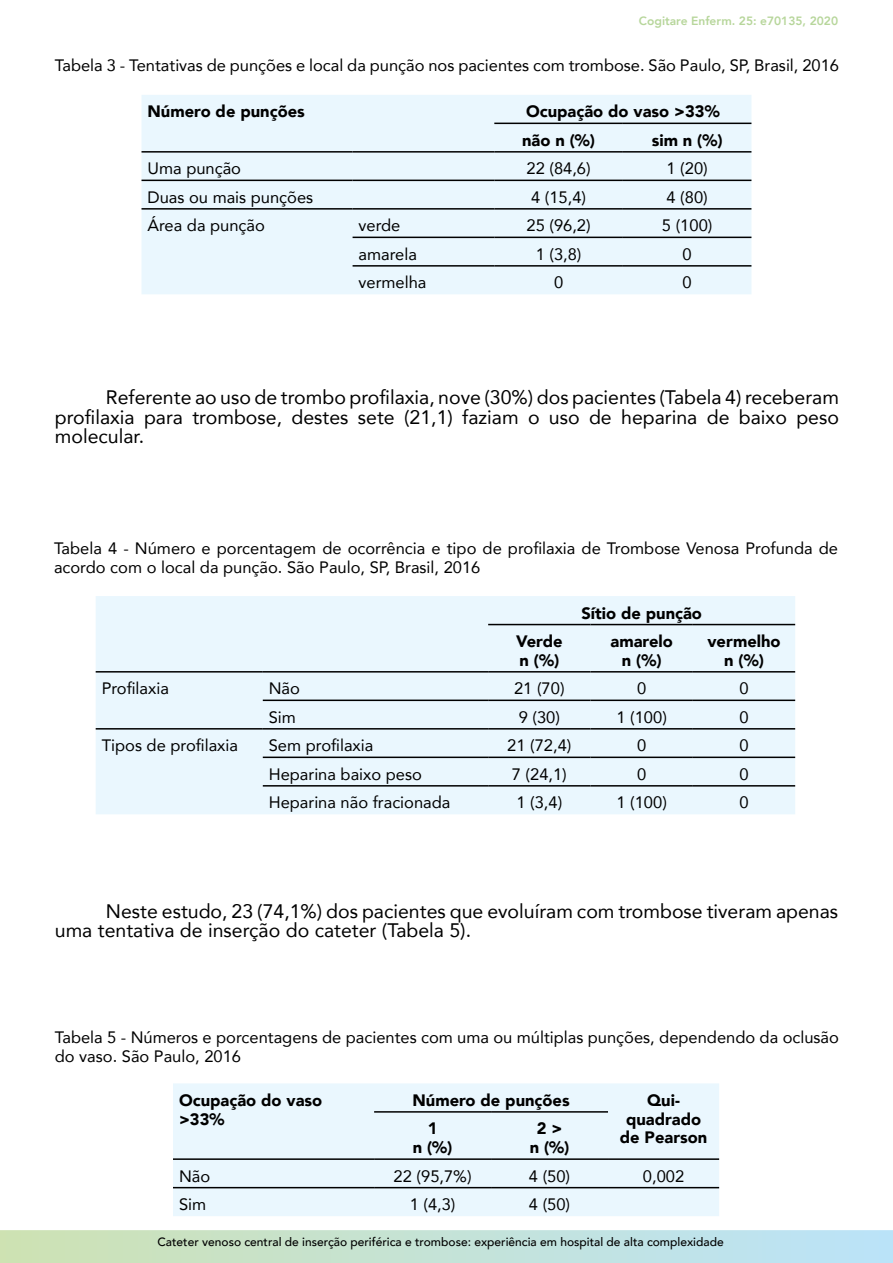
<style>
.page{position:relative;width:893px;height:1263px;background:#fff}
.page>*{position:absolute;margin:0;border:0;box-sizing:border-box;transform-origin:0 0}
.t1{font:19.5px/19.5px "Avenir";color:#000;text-align:justify}
.t2{font:16.5px/18.8px "Avenir";color:#000}
.t3{font:900 16.5px/18.8px "Avenir";color:#000;text-align:center}
.t4{font:500 12px "Avenir";color:#000}
.t5{font:800 12px "Avenir";color:#b7d69b}
</style>
<div class="page">
<svg style="left:0;top:1230px;width:893px;height:33px"></svg>
<div style="left:142px;top:95px;width:609px;height:199px;background:#eaf7fe"></div>
<hr style="left:494px;top:123px;width:129px;height:1px;background:#000">
<hr style="left:623px;top:123px;width:128px;height:1px;background:#000">
<hr style="left:142px;top:151px;width:211px;height:2px;background:#000">
<hr style="left:353px;top:151px;width:141px;height:2px;background:#000">
<hr style="left:494px;top:151px;width:129px;height:2px;background:#000">
<hr style="left:623px;top:151px;width:128px;height:2px;background:#000">
<hr style="left:142px;top:180px;width:211px;height:1px;background:#000">
<hr style="left:353px;top:180px;width:141px;height:1px;background:#000">
<hr style="left:494px;top:180px;width:129px;height:1px;background:#000">
<hr style="left:623px;top:180px;width:128px;height:1px;background:#000">
<hr style="left:142px;top:208px;width:211px;height:2px;background:#000">
<hr style="left:353px;top:208px;width:141px;height:2px;background:#000">
<hr style="left:494px;top:208px;width:129px;height:2px;background:#000">
<hr style="left:623px;top:208px;width:128px;height:2px;background:#000">
<hr style="left:353px;top:237px;width:141px;height:1px;background:#000">
<hr style="left:494px;top:237px;width:129px;height:1px;background:#000">
<hr style="left:623px;top:237px;width:128px;height:1px;background:#000">
<hr style="left:353px;top:265px;width:141px;height:2px;background:#000">
<hr style="left:494px;top:265px;width:129px;height:2px;background:#000">
<hr style="left:623px;top:265px;width:128px;height:2px;background:#000">
<div style="left:96px;top:596px;width:699px;height:218px;background:#eaf7fe"></div>
<hr style="left:488px;top:624px;width:102px;height:1px;background:#000">
<hr style="left:590px;top:624px;width:103px;height:1px;background:#000">
<hr style="left:693px;top:624px;width:102px;height:1px;background:#000">
<hr style="left:96px;top:671px;width:167px;height:1px;background:#000">
<hr style="left:263px;top:671px;width:225px;height:1px;background:#000">
<hr style="left:488px;top:671px;width:102px;height:1px;background:#000">
<hr style="left:590px;top:671px;width:103px;height:1px;background:#000">
<hr style="left:693px;top:671px;width:102px;height:1px;background:#000">
<hr style="left:263px;top:699px;width:225px;height:2px;background:#000">
<hr style="left:488px;top:699px;width:102px;height:2px;background:#000">
<hr style="left:590px;top:699px;width:103px;height:2px;background:#000">
<hr style="left:693px;top:699px;width:102px;height:2px;background:#000">
<hr style="left:96px;top:728px;width:167px;height:1px;background:#000">
<hr style="left:263px;top:728px;width:225px;height:1px;background:#000">
<hr style="left:488px;top:728px;width:102px;height:1px;background:#000">
<hr style="left:590px;top:728px;width:103px;height:1px;background:#000">
<hr style="left:693px;top:728px;width:102px;height:1px;background:#000">
<hr style="left:263px;top:756px;width:225px;height:2px;background:#000">
<hr style="left:488px;top:756px;width:102px;height:2px;background:#000">
<hr style="left:590px;top:756px;width:103px;height:2px;background:#000">
<hr style="left:693px;top:756px;width:102px;height:2px;background:#000">
<hr style="left:263px;top:785px;width:225px;height:1px;background:#000">
<hr style="left:488px;top:785px;width:102px;height:1px;background:#000">
<hr style="left:590px;top:785px;width:103px;height:1px;background:#000">
<hr style="left:693px;top:785px;width:102px;height:1px;background:#000">
<div style="left:173px;top:1083px;width:546px;height:133px;background:#eaf7fe"></div>
<hr style="left:374px;top:1111px;width:117px;height:2px;background:#000">
<hr style="left:491px;top:1111px;width:117px;height:2px;background:#000">
<hr style="left:173px;top:1158px;width:201px;height:2px;background:#000">
<hr style="left:374px;top:1158px;width:117px;height:2px;background:#000">
<hr style="left:491px;top:1158px;width:117px;height:2px;background:#000">
<hr style="left:608px;top:1158px;width:111px;height:2px;background:#000">
<hr style="left:173px;top:1187px;width:201px;height:1px;background:#000">
<hr style="left:374px;top:1187px;width:117px;height:1px;background:#000">
<hr style="left:491px;top:1187px;width:117px;height:1px;background:#000">
<hr style="left:608px;top:1187px;width:111px;height:1px;background:#000">
<p class="t5" style="left:639px;top:12px;width:201px">Cogitare Enferm. 25: e70135, 2020</p>
<p class="t2" style="left:55px;top:55px;width:786px">Tabela 3 - Tentativas de punções e local da punção nos pacientes com trombose. São Paulo, SP, Brasil, 2016</p>
<p class="t3" style="left:148px;top:102px;width:159px">Número de punções</p>
<p class="t3" style="left:522px;top:97px;width:199px;line-height:28.5px;text-align:left">Ocupação do vaso &gt;33% não n (%)</p>
<p class="t3" style="left:652px;top:130px;width:72px">sim n (%)</p>
<p class="t2" style="left:148px;top:159px;width:95px">Uma punção</p>
<p class="t2" style="left:526px;top:159px;width:66px">22 (84,6)</p>
<p class="t2" style="left:666px;top:159px;width:43px">1 (20)</p>
<p class="t2" style="left:148px;top:187px;width:167px">Duas ou mais punções</p>
<p class="t2" style="left:531px;top:187px;width:57px">4 (15,4)</p>
<p class="t2" style="left:666px;top:187px;width:43px">4 (80)</p>
<p class="t2" style="left:148px;top:216px;width:119px">Área da punção</p>
<p class="t2" style="left:359px;top:216px;width:43px">verde</p>
<p class="t2" style="left:526px;top:216px;width:66px">25 (96,2)</p>
<p class="t2" style="left:662px;top:216px;width:52px">5 (100)</p>
<p class="t2" style="left:359px;top:244px;width:60px">amarela</p>
<p class="t2" style="left:536px;top:244px;width:47px">1 (3,8)</p>
<p class="t2" style="left:683px;top:244px;width:11px">0</p>
<p class="t2" style="left:359px;top:273px;width:69px">vermelha</p>
<p class="t2" style="left:554px;top:273px;width:11px">0</p>
<p class="t2" style="left:683px;top:273px;width:11px">0</p>
<p class="t1" style="left:55px;top:387px;width:786px;text-indent:51px">Referente ao uso de trombo profilaxia, nove (30%) dos pacientes (Tabela 4) receberam profilaxia para trombose, destes sete (21,1) faziam o uso de heparina de baixo peso molecular.</p>
<p class="t2" style="left:54px;top:539px;width:786px">Tabela 4 - Número e porcentagem de ocorrência e tipo de profilaxia de Trombose Venosa Profunda de acordo com o local da punção. São Paulo, SP, Brasil, 2016</p>
<p class="t3" style="left:581px;top:603px;width:122px">Sítio de punção</p>
<p class="t3" style="left:516px;top:631px;width:48px;text-align:left">Verde n (%)</p>
<p class="t3" style="left:610px;top:631px;width:64px">amarelo n (%)</p>
<p class="t3" style="left:707px;top:631px;width:75px">vermelho n (%)</p>
<p class="t2" style="left:102px;top:679px;width:69px">Profilaxia</p>
<p class="t2" style="left:269px;top:679px;width:33px">Não</p>
<p class="t2" style="left:514px;top:679px;width:52px">21 (70)</p>
<p class="t2" style="left:637px;top:679px;width:11px">0</p>
<p class="t2" style="left:739px;top:679px;width:11px">0</p>
<p class="t2" style="left:269px;top:707px;width:29px">Sim</p>
<p class="t2" style="left:519px;top:707px;width:43px">9 (30)</p>
<p class="t2" style="left:616px;top:707px;width:52px">1 (100)</p>
<p class="t2" style="left:739px;top:707px;width:11px">0</p>
<p class="t2" style="left:102px;top:736px;width:138px">Tipos de profilaxia</p>
<p class="t2" style="left:269px;top:736px;width:106px">Sem profilaxia</p>
<p class="t2" style="left:507px;top:736px;width:66px">21 (72,4)</p>
<p class="t2" style="left:637px;top:736px;width:11px">0</p>
<p class="t2" style="left:739px;top:736px;width:11px">0</p>
<p class="t2" style="left:269px;top:764px;width:155px">Heparina baixo peso</p>
<p class="t2" style="left:512px;top:764px;width:57px">7 (24,1)</p>
<p class="t2" style="left:637px;top:764px;width:11px">0</p>
<p class="t2" style="left:739px;top:764px;width:11px">0</p>
<p class="t2" style="left:269px;top:793px;width:183px">Heparina não fracionada</p>
<p class="t2" style="left:516px;top:793px;width:47px">1 (3,4)</p>
<p class="t2" style="left:616px;top:793px;width:52px">1 (100)</p>
<p class="t2" style="left:739px;top:793px;width:11px">0</p>
<p class="t1" style="left:55px;top:901px;width:785px;text-indent:51px">Neste estudo, 23 (74,1%) dos pacientes que evoluíram com trombose tiveram apenas uma tentativa de inserção do cateter (Tabela 5).</p>
<p class="t2" style="left:55px;top:1028px;width:786px">Tabela 5 - Números e porcentagens de pacientes com uma ou múltiplas punções, dependendo da oclusão do vaso. São Paulo, 2016</p>
<p class="t3" style="left:179px;top:1090px;width:145px;text-align:left">Ocupação do vaso &gt;33%</p>
<p class="t3" style="left:412px;top:1090px;width:159px">Número de punções</p>
<p class="t3" style="left:620px;top:1090px;width:89px">Qui&shy;quadrado de Pearson</p>
<p class="t3" style="left:413px;top:1119px;width:41px">1<br>n (%)</p>
<p class="t3" style="left:530px;top:1119px;width:41px">2 &gt;<br>n (%)</p>
<p class="t2" style="left:179px;top:1166px;width:33px">Não</p>
<p class="t2" style="left:394px;top:1166px;width:79px">22 (95,7%)</p>
<p class="t2" style="left:529px;top:1166px;width:43px">4 (50)</p>
<p class="t2" style="left:643px;top:1166px;width:43px">0,002</p>
<p class="t2" style="left:179px;top:1194px;width:29px">Sim</p>
<p class="t2" style="left:410px;top:1194px;width:47px">1 (4,3)</p>
<p class="t2" style="left:529px;top:1194px;width:43px">4 (50)</p>
<p class="t4" style="left:158px;top:1232px;width:568px">Cateter venoso central de inserção periférica e trombose: experiência em hospital de alta complexidade</p>
</div>
